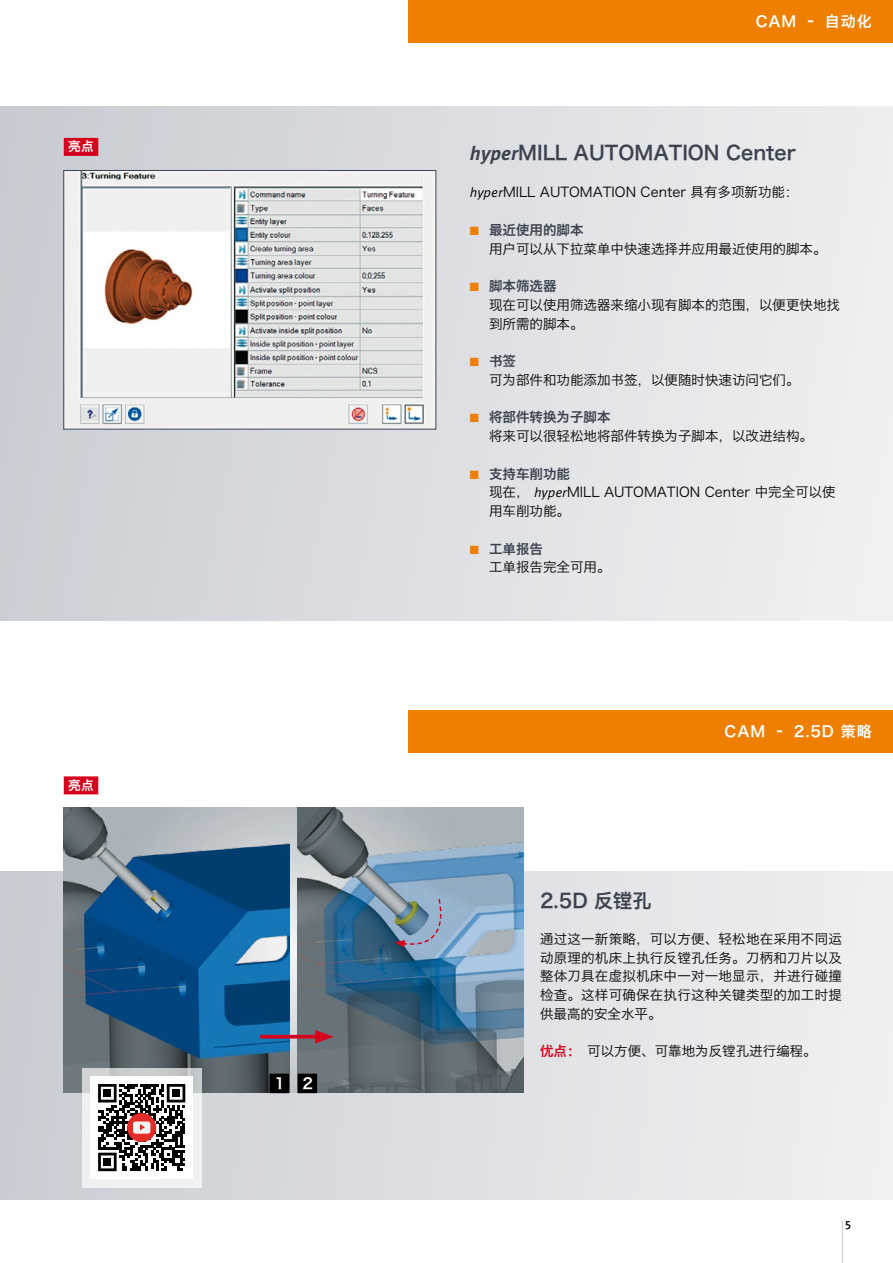
<style>
.page{position:relative;width:893px;height:1263px;background:#fff}
.page>*{position:absolute;margin:0;border:0;box-sizing:border-box;transform-origin:0 0}
.t1{font:19.5px "Hiragino Sans GB W6";color:#3b434f}
.t2{font:15px "Hiragino Sans GB W6";letter-spacing:.06em;color:#fff}
.t3{font:14.85px "Hiragino Sans GB W6";color:#fff}
.t4{font:13.5px/18.8px "Hiragino Sans GB W3";color:#000}
.t5{font:13.5px "Hiragino Sans GB W6";color:#3b434f}
.t6{font:12.75px "Hiragino Sans GB W6";color:#fff}
.t7{font:500 12px "Meta Pro";color:#000}
.s1{font-family:"Meta Pro";font-weight:700;font-style:italic}
.s2{font-family:"Meta Pro";font-style:italic}
.s3{color:#ee7f00}
.s4{font-family:"Hiragino Sans GB W6";color:#d4021d}
</style>
<div class="page">
<div style="left:408px;top:0;width:485px;height:43px;background:#ee7f00"></div>
<hr style="left:842px;top:1220px;width:1px;height:43px;background:#c5c9d0">
<div style="left:0;top:872px;width:893px;height:327px;background:linear-gradient(to right,#cacdd3,#f0f0f1)"></div>
<div style="left:0;top:106px;width:893px;height:515px;background:linear-gradient(to right,#cacdd3,#eff0f1)"></div>
<div style="left:408px;top:710px;width:485px;height:43px;background:#ee7f00"></div>
<img style="left:64px;top:808px;width:225px;height:285px">
<img style="left:298px;top:808px;width:225px;height:285px">
<div style="left:270px;top:1074px;width:19px;height:19px;background:#000"></div>
<div style="left:298px;top:1074px;width:19px;height:19px;background:#000"></div>
<svg style="left:394px;top:898px;width:59px;height:52px;background:#899eb0"></svg>
<hr style="left:260px;top:1035px;width:62px;height:3px;background:#d4021d">
<svg style="left:315px;top:1030px;width:19px;height:13px"></svg>
<img style="left:65px;top:172px;width:369px;height:255px">
<div style="left:63px;top:170px;width:373px;height:259px;border:1px solid #3b434f"></div>
<div style="left:64px;top:776px;width:34px;height:18px;background:#d4021d"></div>
<div style="left:64px;top:138px;width:34px;height:18px;background:#d4021d"></div>
<svg style="left:82px;top:1068px;width:119px;height:119px;fill:#eef0f1"></svg>
<div style="left:91px;top:1076px;width:102px;height:103px;background:#fff"></div>
<svg style="left:98px;top:1084px;width:87px;height:87px"></svg>
<p class="t6" style="left:68px;top:138px;width:27px">亮点</p>
<p class="t6" style="left:68px;top:777px;width:27px">亮点</p>
<p class="t3" style="left:275px;top:1074px;width:40px">1 2</p>
<p class="t2" style="left:756px;top:12px;width:118px">CAM – 自动化</p>
<h1 class="t1" style="left:470px;top:140px;width:328px"><span class="s1">hyper</span>MILL AUTOMATION Center</h1>
<p class="t4" style="left:470px;top:183px;width:330px"><span class="s2">hyper</span>MILL AUTOMATION Center 具有多项新功能：</p>
<p class="t5" style="left:470px;top:221px;width:115px"><span class="s3">■</span> 最近使用的脚本</p>
<p class="t4" style="left:489px;top:239px;width:339px">用户可以从下拉菜单中快速选择并应用最近使用的脚本。</p>
<p class="t5" style="left:470px;top:277px;width:88px"><span class="s3">■</span> 脚本筛选器</p>
<p class="t4" style="left:489px;top:295px;width:353px">现在可以使用筛选器来缩小现有脚本的范围，以便更快地找到所需的脚本。</p>
<p class="t5" style="left:470px;top:352px;width:48px"><span class="s3">■</span> 书签</p>
<p class="t4" style="left:489px;top:370px;width:312px">可为部件和功能添加书签，以便随时快速访问它们。</p>
<p class="t5" style="left:470px;top:408px;width:142px"><span class="s3">■</span> 将部件转换为子脚本</p>
<p class="t4" style="left:489px;top:426px;width:326px">将来可以很轻松地将部件转换为子脚本，以改进结构。</p>
<p class="t5" style="left:470px;top:465px;width:102px"><span class="s3">■</span> 支持车削功能</p>
<p class="t4" style="left:489px;top:483px;width:348px">现在， <span class="s2">hyper</span>MILL AUTOMATION Center 中完全可以使用车削功能。</p>
<p class="t5" style="left:470px;top:540px;width:75px"><span class="s3">■</span> 工单报告</p>
<p class="t4" style="left:489px;top:558px;width:123px">工单报告完全可用。</p>
<h1 class="t1" style="left:540px;top:888px;width:113px">2.5D 反镗孔</h1>
<p class="t2" style="left:725px;top:722px;width:149px">CAM – 2.5D 策略</p>
<p class="t4" style="left:540px;top:929px;width:303px;text-align:justify">通过这一新策略，可以方便、轻松地在采用不同运动原理的机床上执行反镗孔任务。刀柄和刀片以及整体刀具在虚拟机床中一对一地显示，并进行碰撞检查。这样可确保在执行这种关键类型的加工时提供最高的安全水平。</p>
<p class="t4" style="left:540px;top:1041px;width:278px"><span class="s4">优点：</span>可以方便、可靠地为反镗孔进行编程。</p>
<p class="t7" style="left:845px;top:1217px;width:8px">5</p>
</div>
